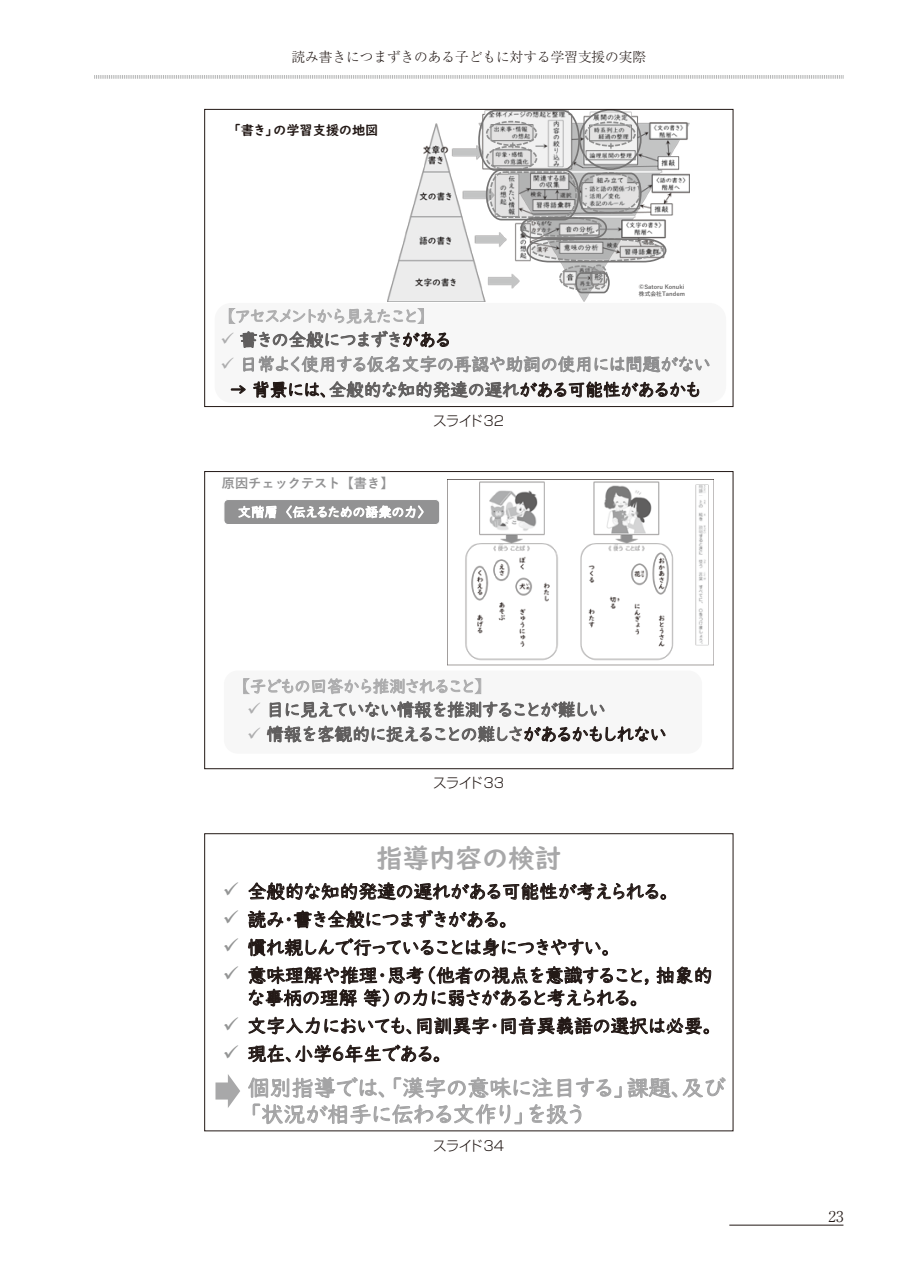
<style>
.page{position:relative;width:903px;height:1275px;background:#fff}
.page>*{position:absolute;margin:0;border:0;box-sizing:border-box;transform-origin:0 0}
.t1{font:26.43px "UD Digi Kyokasho NP B";color:#a8a8a9}
.t2{font:22.05px/26.4px "UD Digi Kyokasho NK R";color:#a4a4a5}
.t3{font:18.72px/22.4px "UD Digi Kyokasho NK R";color:#231916}
.t4{font:17.68px "UD Digi Kyokasho NK R";color:#605e5e}
.t5{font:17.68px "UD Digi Kyokasho NK R";color:#8f8f90}
.t6{font:17.68px "UD Digi Kyokasho NK R";color:#231916}
.t7{font:16.45px "UD Digi Kyokasho NK R";color:#adadae}
.t8{font:300 14.88px "Ryumin Pro";color:#221815}
.t9{font:300 13.65px "Ryumin Pro";color:#221815}
.t10{font:300 13.65px "Shin Go Pro";letter-spacing:-.055em;color:#221815}
.t11{font:13.12px "UD Digi Kyokasho NK R";color:#fff}
.t12{font:700 13.12px "Yu Gothic";color:#929293}
.t13{font:13.12px "UD Digi Kyokasho NK B";color:#231916}
.t14{font:700 5.77px/7px "Yu Gothic";color:#666565}
.s1{font-size:6.12px}
.s2{color:#adadae}
.s3{color:#231916}
.s4{color:#605e5e}
.s5{color:#949595}
</style>
<div class="page">
<hr style="left:729px;top:1225px;width:114px;height:1px;background:#221815">
<svg style="left:94px;top:75px;width:750px;height:4px"></svg>
<img style="left:448px;top:480px;width:266px;height:186px">
<div style="left:223px;top:499px;width:217px;height:26px;background:#929293;border:1px solid #fff;border-radius:4px"></div>
<div style="left:224px;top:670px;width:478px;height:84px;background:#f7f7f7;border-radius:14px"></div>
<div style="left:204px;top:471px;width:529px;height:298px;border:1px solid #221815"></div>
<div style="left:215px;top:303px;width:511px;height:100px;background:#f7f7f7;border-radius:17px"></div>
<img style="left:387px;top:122px;width:302px;height:179px">
<div style="left:590px;top:265px;width:17px;height:24px;background:#605e5e;border-radius:50%;opacity:.1"></div>
<div style="left:590px;top:264px;width:18px;height:25px;border:2px dashed #929292;border-radius:50%"></div>
<div style="left:560px;top:266px;width:42px;height:23px;background:#605e5e;border-radius:50%;opacity:.1"></div>
<div style="left:559px;top:265px;width:44px;height:25px;border:2px dashed #929292;border-radius:50%"></div>
<svg style="left:574px;top:271px;width:36px;height:23px"></svg>
<svg style="left:477px;top:111px;width:190px;height:152px"></svg>
<div style="left:204px;top:109px;width:529px;height:298px;border:1px solid #221815"></div>
<svg style="left:215px;top:1074px;width:25px;height:34px"></svg>
<div style="left:204px;top:833px;width:529px;height:298px;border:1px solid #221815"></div>
<p class="t9" style="left:291px;top:46px;width:356px">読み書きにつまずきのある子どもに対する学習支援の実際</p>
<p class="t13" style="left:232px;top:122px;width:147px">「書き」の学習支援の地図</p>
<p class="t14" style="left:639px;top:283px;width:48px"><span class="s1">©</span>Satoru Konuki株式会社Tandem</p>
<p class="t7" style="left:225px;top:307px;width:204px">【アセスメントから見えたこと】</p>
<p class="t4" style="left:220px;top:330px;width:231px"><span class="s2">✓</span> 書きの全般につまずき<span class="s3">がある</span></p>
<p class="t5" style="left:220px;top:354px;width:491px"><span class="s2">✓</span> 日常よく使用する仮名文字の再認や助詞の使用には問題がない</p>
<p class="t6" style="left:229px;top:380px;width:473px">→ 背景には、<span class="s4">全般的な知的発達の遅れ</span>がある可能性があるかも</p>
<p class="t10" style="left:433px;top:410px;width:73px">スライド32</p>
<p class="t12" style="left:222px;top:476px;width:173px">原因チェックテスト【書き】</p>
<p class="t11" style="left:238px;top:504px;width:189px">文階層〈伝えるための語彙の力〉</p>
<p class="t7" style="left:240px;top:677px;width:247px">【子どもの回答から推測されること】</p>
<p class="t4" style="left:247px;top:699px;width:360px"><span class="s2">✓</span> 目に見えていない情報を推測することが難しい</p>
<p class="t4" style="left:247px;top:724px;width:421px"><span class="s2">✓</span> 情報を客観的に捉えることの難しさ<span class="s3">があるかもしれない</span></p>
<p class="t10" style="left:433px;top:772px;width:73px">スライド33</p>
<h1 class="t1" style="left:376px;top:842px;width:186px">指導内容の検討</h1>
<p class="t3" style="left:223px;top:880px;width:448px"><span class="s5">✓</span> 全般的な知的発達の遅れがある可能性が考えられる。</p>
<p class="t3" style="left:223px;top:908px;width:287px"><span class="s5">✓</span> 読み・書き全般につまずきがある。</p>
<p class="t3" style="left:223px;top:936px;width:390px"><span class="s5">✓</span> 慣れ親しんで行っていることは身につきやすい。</p>
<p class="t3" style="left:248px;top:964px;width:466px;text-indent:-25px"><span class="s5">✓</span> 意味理解や推理・思考（他者の視点を意識すること，抽象的な事柄の理解等）の力に弱さがあると考えられる。</p>
<p class="t3" style="left:223px;top:1015px;width:491px"><span class="s5">✓</span> 文字入力においても、同訓異字・同音異義語の選択は必要。</p>
<p class="t3" style="left:223px;top:1043px;width:221px"><span class="s5">✓</span> 現在、小学６年生である。</p>
<p class="t2" style="left:248px;top:1075px;width:479px">個別指導では、「漢字の意味に注目する」課題、及び「状況が相手に伝わる文作り」を扱う</p>
<p class="t10" style="left:433px;top:1134px;width:73px">スライド34</p>
<p class="t8" style="left:828px;top:1205px;width:16px">23</p>
</div>
